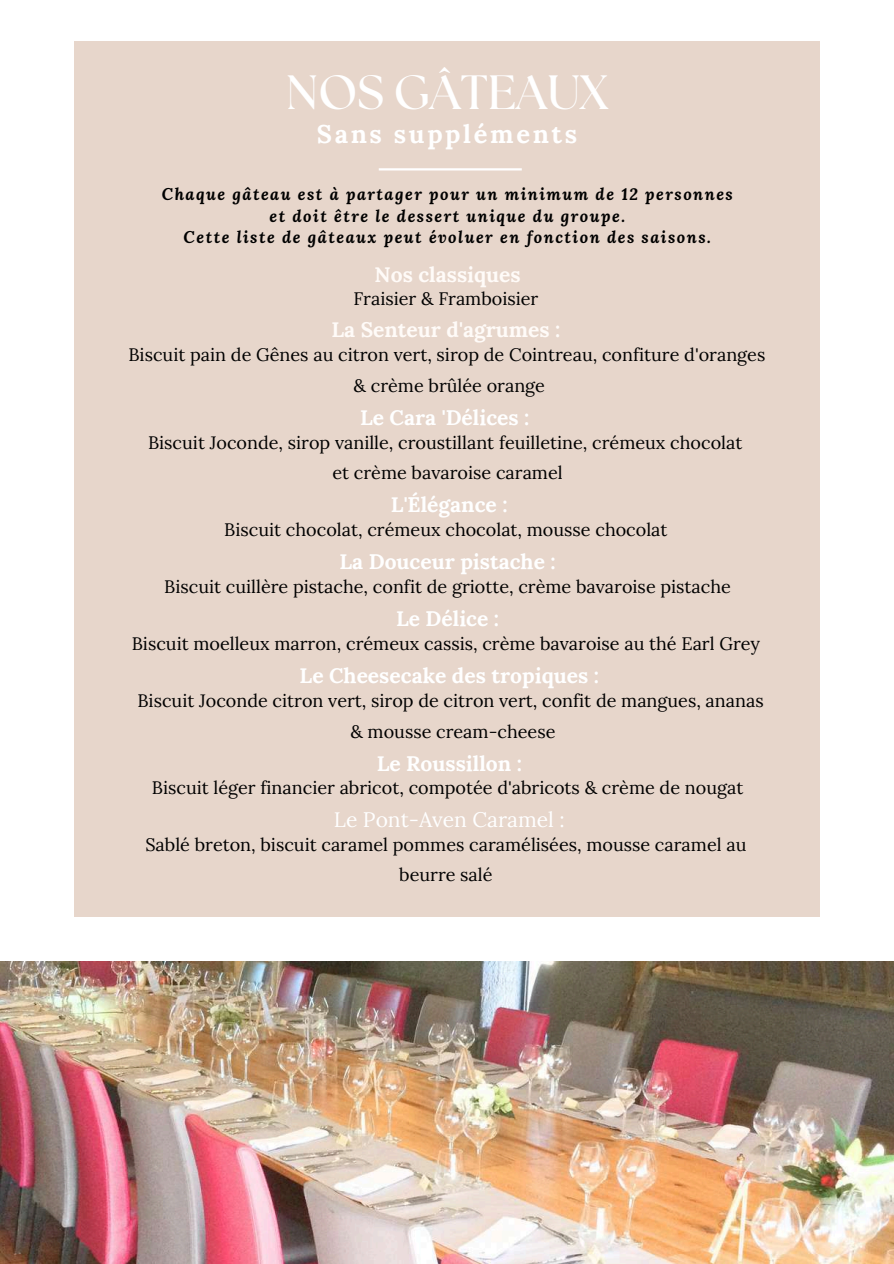
<style>
.page{position:relative;width:894px;height:1264px;background:#fff}
.page>*{position:absolute;margin:0;border:0;box-sizing:border-box;transform-origin:0 0}
.t1{font:700 48px "The Seasons";color:#fff}
.t2{font:700 25.5px "Lora";letter-spacing:.105em;color:#fff}
.t3{font:700 21px "Lora";color:#fff}
.t4{font:700 21px "Lora";color:#fffbf8}
.t5{font:21px "Lora";color:#fff}
.t6{font:18px/30.5px "Lora";color:#000;text-align:center}
.t7{font:italic 700 16.5px/21.5px "Lora";letter-spacing:.09em;color:#000;text-align:center}
</style>
<div class="page">
<div style="left:74px;top:41px;width:745px;height:875px;background:#e7d6cb"></div>
<hr style="left:378px;top:168px;width:143px;height:2px;background:#fff">
<img style="left:0;top:961px;width:893px;height:302px">
<h1 class="t1" style="left:286px;top:71px;width:323px">NOS GÂTEAUX</h1>
<h2 class="t2" style="left:317px;top:117px;width:262px">Sans suppléments</h2>
<p class="t7" style="left:162px;top:183px;width:572px">Chaque gâteau est à partager pour un minimum de 12 personnes et doit être le dessert unique du groupe.<br>Cette liste de gâteaux peut évoluer en fonction des saisons.</p>
<p class="t4" style="left:374px;top:261px;width:147px">Nos classiques</p>
<p class="t6" style="left:353px;top:283px;width:186px">Fraisier &amp; Framboisier</p>
<p class="t4" style="left:331px;top:316px;width:230px">La Senteur d'agrumes :</p>
<p class="t6" style="left:128px;top:339px;width:638px">Biscuit pain de Gênes au citron vert, sirop de Cointreau, confiture d'oranges &amp; crème brûlée orange</p>
<p class="t3" style="left:360px;top:403px;width:171px">Le Cara 'Délices :</p>
<p class="t6" style="left:148px;top:427px;width:595px">Biscuit Joconde, sirop vanille, croustillant feuilletine, crémeux chocolat et crème bavaroise caramel</p>
<p class="t3" style="left:391px;top:491px;width:118px">L'Élégance :</p>
<p class="t6" style="left:224px;top:514px;width:444px">Biscuit chocolat, crémeux chocolat, mousse chocolat</p>
<p class="t3" style="left:339px;top:548px;width:218px">La Douceur pistache :</p>
<p class="t6" style="left:164px;top:571px;width:568px">Biscuit cuillère pistache, confit de griotte, crème bavaroise pistache</p>
<p class="t3" style="left:396px;top:605px;width:105px">Le Délice :</p>
<p class="t6" style="left:132px;top:628px;width:629px">Biscuit moelleux marron, crémeux cassis, crème bavaroise au thé Earl Grey</p>
<p class="t3" style="left:299px;top:662px;width:301px">Le Cheesecake des tropiques :</p>
<p class="t6" style="left:137px;top:685px;width:627px">Biscuit Joconde citron vert, sirop de citron vert, confit de mangues, ananas &amp; mousse cream-cheese</p>
<p class="t3" style="left:376px;top:749px;width:147px">Le Roussillon :</p>
<p class="t6" style="left:152px;top:772px;width:592px">Biscuit léger financier abricot, compotée d'abricots &amp; crème de nougat</p>
<p class="t5" style="left:334px;top:805px;width:232px">Le Pont-Aven Caramel :</p>
<p class="t6" style="left:145px;top:829px;width:602px">Sablé breton, biscuit caramel pommes caramélisées, mousse caramel au beurre salé</p>
</div>
